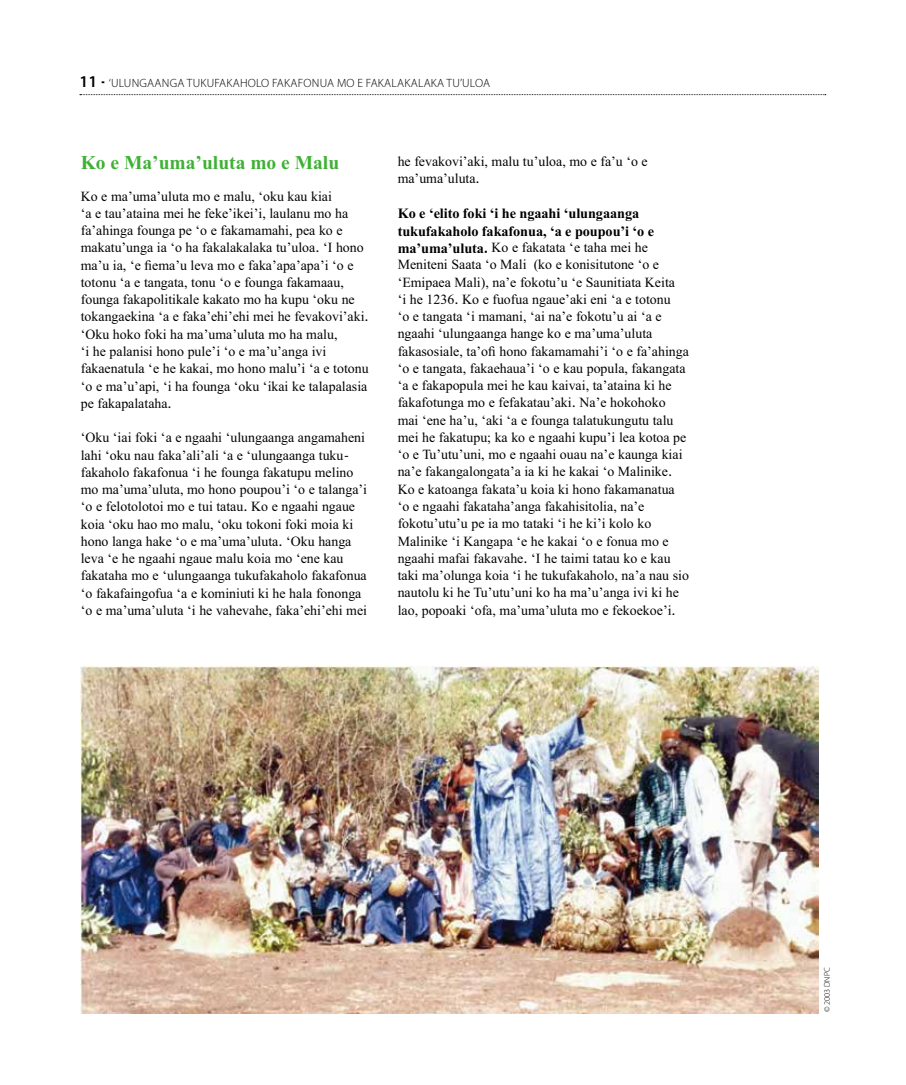
<style>
.page{position:relative;width:906px;height:1085px;background:#fff}
.page>*{position:absolute;margin:0;border:0;box-sizing:border-box;transform-origin:0 0}
.t1{font:700 19.5px "UKIJ Nasq";color:#3eb134}
.t2{font:14.25px/17.2px "UKIJ Tuz Basma";color:#000}
.t3{font:700 14.25px/17.2px "UKIJ Nasq";letter-spacing:-.005em;color:#000}
.t4{font:300 12px "Myriad Pro";letter-spacing:.02em;color:#000}
.t5{font:300 8.25px "Myriad Pro";color:#000}
.s1{font-weight:600;font-size:16.5px}
.s2{font-family:"UKIJ Tuz Basma";font-weight:400;font-size:18px}
.s3{font-family:"UKIJ Nasq";font-weight:700}
</style>
<div class="page">
<svg style="left:80px;top:94px;width:746px;height:1px"></svg>
<img style="left:81px;top:666px;width:737px;height:347px">
<p class="t4" style="left:79px;top:76px;width:412px"><span class="s1">11</span> <span class="s2">᠊</span> ‘ULU NGAANGA TU KUFAKAHOLO FAKAFONUA MO E FAKALAKALAKA TU’U LOA</p>
<h1 class="t1" style="left:81px;top:151px;width:260px">Ko e Ma’uma’uluta mo e Malu</h1>
<p class="t2" style="left:81px;top:189px;width:289px">Ko e ma’uma’uluta mo e malu, ‘oku kau kiai<br>‘a e tau’ataina mei he feke’ikei’i, laulanu mo ha fa’ahinga founga pe ‘o e fakamamahi, pea ko e makatu’unga ia ‘o ha fakalakalaka tu’uloa. ‘I hono ma’u ia, ‘e fiema’u leva mo e faka’apa’apa’i ‘o e totonu ‘a e tangata, tonu ‘o e founga fakamaau, founga fakapolitikale kakato mo ha kupu ‘oku ne tokangaekina ‘a e faka’ehi’ehi mei he fevakovi’aki. ‘Oku hoko foki ha ma’uma’uluta mo ha malu,<br>‘i he palanisi hono pule’i ‘o e ma’u’anga ivi fakaenatula ‘e he kakai, mo hono malu’i ‘a e totonu ‘o e ma’u’api, ‘i ha founga ‘oku ‘ikai ke talapalasia pe fakapalataha.</p>
<p class="t2" style="left:81px;top:431px;width:288px">‘Oku ‘iai foki ‘a e ngaahi ‘ulungaanga angamaheni lahi ‘oku nau faka’ali’ali ‘a e ‘ulungaanga tuku&shy;fakaholo fakafonua ‘i he founga fakatupu melino mo ma’uma’uluta, mo hono poupou’i ‘o e talanga’i ‘o e felotolotoi mo e tui tatau. Ko e ngaahi ngaue koia ‘oku hao mo malu, ‘oku tokoni foki moia ki hono langa hake ‘o e ma’uma’uluta. ‘Oku hanga leva ‘e he ngaahi ngaue malu koia mo ‘ene kau fakataha mo e ‘ulungaanga tukufakaholo fakafonua ‘o fakafaingofua ‘a e kominiuti ki he hala fononga ‘o e ma’uma’uluta ‘i he vahevahe, faka’ehi’ehi mei</p>
<p class="t2" style="left:398px;top:154px;width:252px">he fevakovi’aki, malu tu’uloa, mo e fa’u ‘o e ma’uma’uluta.</p>
<p class="t3" style="left:398px;top:207px;width:258px">Ko e ‘elito foki ‘i he ngaahi ‘ulungaanga tukufakaholo fakafonua, ‘a e poupou’i ‘o e</p>
<p class="t2" style="left:398px;top:240px;width:293px"><span class="s3">ma’uma’uluta.</span> Ko e fakatata ‘e taha mei he Meniteni Saata ‘o Mali (ko e konisitutone ‘o e ‘Emipaea Mali), na’e fokotu’u ‘e Saunitiata Keita<br>‘i he 1236. Ko e fuofua ngaue’aki eni ‘a e totonu<br>‘o e tangata ‘i mamani, ‘ai na’e fokotu’u ai ‘a e ngaahi ‘ulungaanga hange ko e ma’uma’uluta fakasosiale, ta’ofi hono fakamamahi’i ‘o e fa’ahinga ‘o e tangata, fakaehaua’i ‘o e kau popula, fakangata ‘a e fakapopula mei he kau kaivai, ta’ataina ki he fakafotunga mo e fefakatau’aki. Na’e hokohoko mai ‘ene ha’u, ‘aki ‘a e founga talatukungutu talu mei he fakatupu; ka ko e ngaahi kupu’i lea kotoa pe ‘o e Tu’utu’uni, mo e ngaahi ouau na’e kaunga kiai na’e fakangalongata’a ia ki he kakai ‘o Malinike.<br>Ko e katoanga fakata’u koia ki hono fakamanatua ‘o e ngaahi fakataha’anga fakahisitolia, na’e fokotu’utu’u pe ia mo tataki ‘i he ki’i kolo ko Malinike ‘i Kangapa ‘e he kakai ‘o e fonua mo e ngaahi mafai fakavahe. ‘I he taimi tatau ko e kau taki ma’olunga koia ‘i he tukufakaholo, na’a nau sio nautolu ki he Tu’utu’uni ko ha ma’u’anga ivi ki he lao, popoaki ‘ofa, ma’uma’uluta mo e fekoekoe’i.</p>
<p class="t5" style="left:822px;top:1011px;width:46px;rotate:-90deg">© 2003 DN PC</p>
</div>
